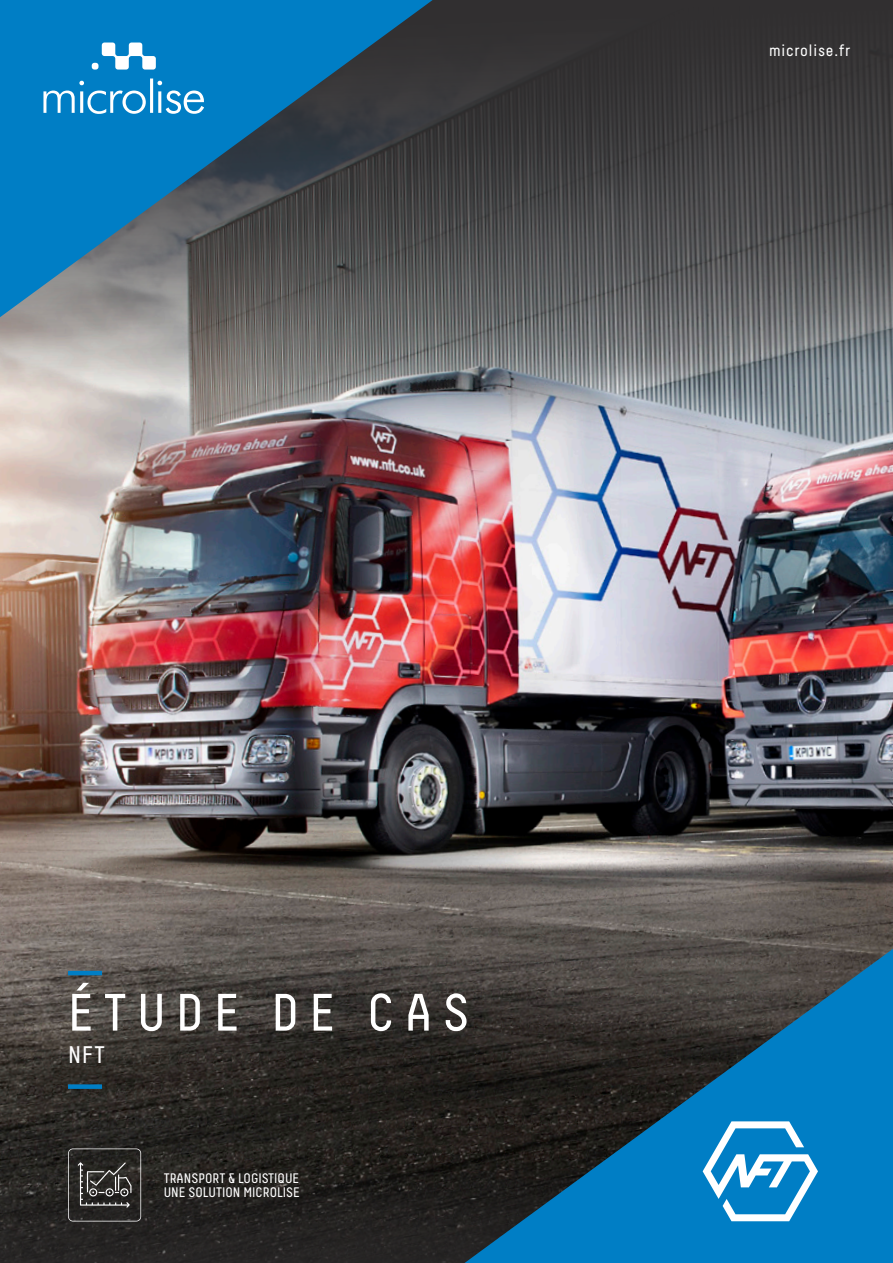
<style>
.page{position:relative;width:893px;height:1263px;background:#fff}
.page>*{position:absolute;margin:0;border:0;box-sizing:border-box;transform-origin:0 0}
.Title_Main{font:52.5px "Decima";letter-spacing:.2em;color:#fff}
.Title_Sub{font:24px "Decima";color:#fff}
.Contact_details_Blue{font:16.5px "Decima";letter-spacing:.05em;color:#fff}
.Title_Sub-2{font:13.8px "Decima";color:#fff}
</style>
<div class="page">
<img style="left:0;top:0;width:893px;height:1263px">
<svg style="left:0;top:0;width:433px;height:317px;background:#2c6586"></svg>
<svg style="left:465px;top:949px;width:428px;height:314px;background:#1c5371"></svg>
<hr style="left:68px;top:971px;width:34px;height:4px;background:#007ec5">
<div style="left:68px;top:1084px;width:34px;height:5px;background:#007ec5"></div>
<svg style="left:703px;top:1121px;width:115px;height:100px"></svg>
<svg style="left:43px;top:43px;width:161px;height:71px;background:#2d95cf"></svg>
<svg style="left:68px;top:1148px;width:73px;height:73px;background:#3d3c3a"></svg>
<p class="Contact_details_Blue" style="left:769px;top:41px;width:83px">microlise.fr</p>
<p class="Title_Main" style="left:68px;top:983px;width:403px">ÉTUDE DE CAS</p>
<p class="Title_Sub" style="left:68px;top:1041px;width:38px">NFT</p>
<p class="Title_Sub-2" style="left:164px;top:1171px;width:137px">TRANSPORT &amp; LOGISTIQUE</p>
<p class="Title_Sub-2" style="left:164px;top:1184px;width:138px">UNE SOLUTION MICROLISE</p>
</div>
